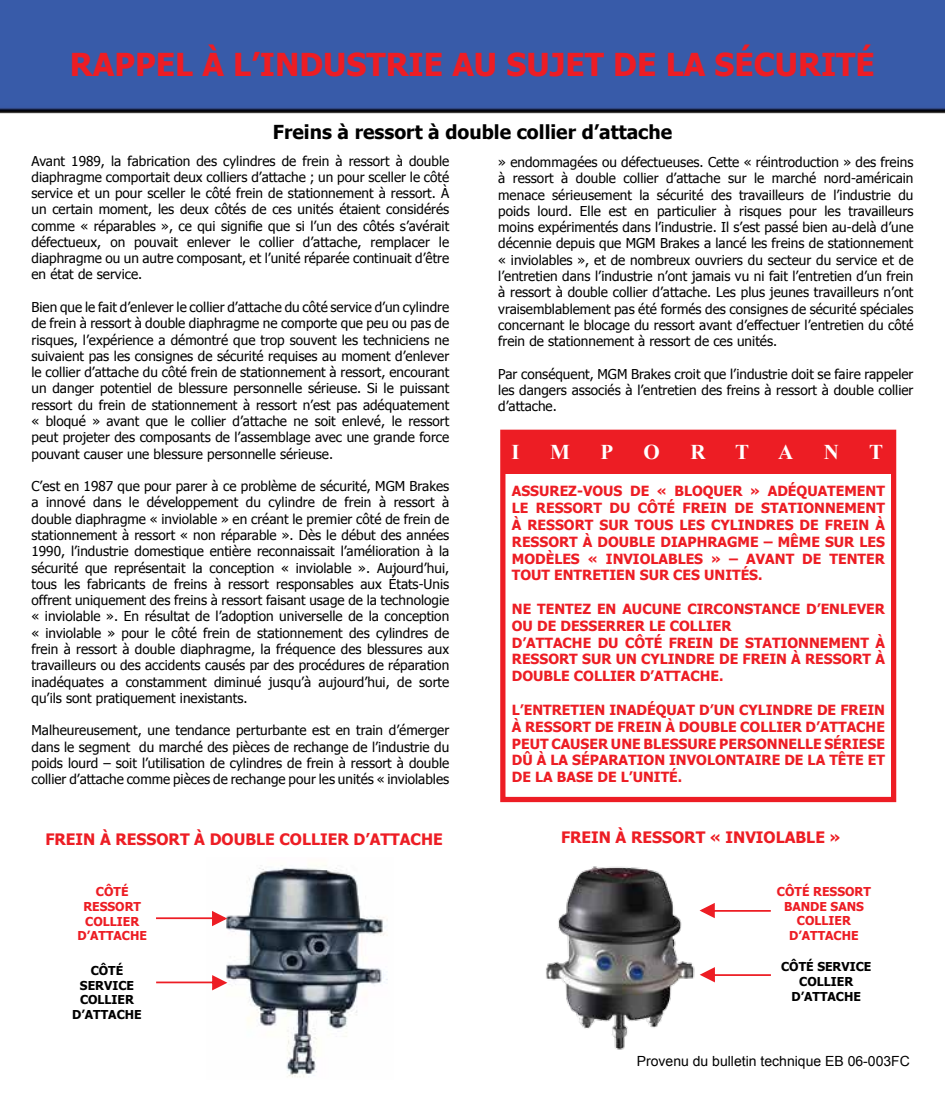
<style>
.page{position:relative;width:945px;height:1103px;background:#fff}
.page>*{position:absolute;margin:0;border:0;box-sizing:border-box;transform-origin:0 0}
.t1{font:700 31.5px "Tahoma";color:#ed1d24}
.t2{font:700 21px "Times New Roman";color:#fff}
.t3{font:700 19.25px "Tahoma";color:#000}
.t4{font:700 15.75px "Tahoma";color:#ed1d24}
.t5{font:700 14px/16.8px "Tahoma";color:#ed1d24;text-align:justify}
.t6{font:14px "Arial";color:#000}
.t7{font:13.65px/16.3px "Tahoma";color:#000;text-align:justify}
.t8{font:700 12.25px/14.7px "Tahoma";color:#ed1d24;text-align:center}
.t9{font:700 12.25px/14.7px "Tahoma";color:#000;text-align:center}
</style>
<div class="page">
<img style="left:0;top:0;width:945px;height:803px">
<div style="left:500px;top:429px;width:396px;height:373px;border:5px solid #ed1d24"></div>
<div style="left:501px;top:434px;width:394px;height:39px;background:#ed1d24"></div>
<img style="left:226px;top:865px;width:162px;height:212px">
<svg style="left:156px;top:909px;width:72px;height:18px"></svg>
<svg style="left:156px;top:973px;width:72px;height:18px"></svg>
<svg style="left:699px;top:967px;width:72px;height:16px"></svg>
<svg style="left:699px;top:903px;width:72px;height:16px"></svg>
<img style="left:546px;top:866px;width:149px;height:184px">
<h1 class="t1" style="left:70px;top:42px;width:807px">RAPPEL À L’INDUSTRIE AU SUJET DE LA SÉCURITÉ</h1>
<h3 class="t3" style="left:273px;top:118px;width:401px">Freins à ressort à double collier d’attache</h3>
<p class="t7" style="left:32px;top:152px;width:419px">Avant 1989, la fabrication des cylindres de frein à ressort à double diaphragme comportait deux colliers d’attache ; un pour sceller le côté service et un pour sceller le côté frein de stationnement à ressort. À un certain moment, les deux côtés de ces unités étaient considérés comme « réparables », ce qui signifie que si l’un des côtés s’avérait défectueux, on pouvait enlever le collier d’attache, remplacer le diaphragme ou un autre composant, et l’unité réparée continuait d’être en état de service.</p>
<p class="t7" style="left:32px;top:298px;width:419px">Bien que le fait d’enlever le collier d’attache du côté service d’un cylindre de frein à ressort à double diaphragme ne comporte que peu ou pas de risques, l’expérience a démontré que trop souvent les techniciens ne suivaient pas les consignes de sécurité requises au moment d’enlever le collier d’attache du côté frein de stationnement à ressort, encourant un danger potentiel de blessure personnelle sérieuse. Si le puissant ressort du frein de stationnement à ressort n’est pas adéquatement « bloqué » avant que le collier d’attache ne soit enlevé, le ressort peut projeter des composants de l’assemblage avec une grande force pouvant causer une blessure personnelle sérieuse.</p>
<p class="t7" style="left:32px;top:477px;width:419px">C’est en 1987 que pour parer à ce problème de sécurité, MGM Brakes a innové dans le développement du cylindre de frein à ressort à double diaphragme « inviolable » en créant le premier côté de frein de stationnement à ressort « non réparable ». Dès le début des années 1990, l’industrie domestique entière reconnaissait l’amélioration à la sécurité que représentait la conception « inviolable ». Aujourd’hui, tous les fabricants de freins à ressort responsables aux États-Unis offrent uniquement des freins à ressort faisant usage de la technologie « inviolable ». En résultat de l’adoption universelle de la conception « inviolable » pour le côté frein de stationnement des cylindres de frein à ressort à double diaphragme, la fréquence des blessures aux travailleurs ou des accidents causés par des procédures de réparation inadéquates a constamment diminué jusqu’à aujourd’hui, de sorte qu’ils sont pratiquement inexistants.</p>
<p class="t7" style="left:32px;top:721px;width:419px">Malheureusement, une tendance perturbante est en train d’émerger dans le segment du marché des pièces de rechange de l’industrie du poids lourd – soit l’utilisation de cylindres de frein à ressort à double collier d’attache comme pièces de rechange pour les unités « inviolables</p>
<p class="t7" style="left:498px;top:153px;width:417px">» endommagées ou défectueuses. Cette « réintroduction » des freins à ressort à double collier d’attache sur le marché nord-américain menace sérieusement la sécurité des travailleurs de l’industrie du poids lourd. Elle est en particulier à risques pour les travailleurs moins expérimentés dans l’industrie. Il s’est passé bien au-delà d’une décennie depuis que MGM Brakes a lancé les freins de stationnement « inviolables », et de nombreux ouvriers du secteur du service et de l’entretien dans l’industrie n’ont jamais vu ni fait l’entretien d’un frein à ressort à double collier d’attache. Les plus jeunes travailleurs n’ont vraisemblablement pas été formés des consignes de sécurité spéciales concernant le blocage du ressort avant d’effectuer l’entretien du côté frein de stationnement à ressort de ces unités.</p>
<p class="t7" style="left:498px;top:365px;width:417px">Par conséquent, MGM Brakes croit que l’industrie doit se faire rappeler les dangers associés à l’entretien des freins à ressort à double collier d’attache.</p>
<h2 class="t2" style="left:512px;top:437px;width:10px">I</h2>
<h2 class="t2" style="left:550px;top:437px;width:21px">M</h2>
<h2 class="t2" style="left:600px;top:437px;width:14px">P</h2>
<h2 class="t2" style="left:644px;top:437px;width:18px">O</h2>
<h2 class="t2" style="left:690px;top:437px;width:17px">R</h2>
<h2 class="t2" style="left:735px;top:437px;width:16px">T</h2>
<h2 class="t2" style="left:778px;top:437px;width:17px">A</h2>
<h2 class="t2" style="left:824px;top:437px;width:17px">N</h2>
<h2 class="t2" style="left:869px;top:437px;width:16px">T</h2>
<p class="t5" style="left:512px;top:482px;width:375px">ASSUREZ-VOUS DE « BLOQUER » ADÉQUATEMENT LE RESSORT DU CÔTÉ FREIN DE STATIONNEMENT À RESSORT SUR TOUS LES CYLINDRES DE FREIN À RESSORT À DOUBLE DIAPHRAGME – MÊME SUR LES MODÈLES « INVIOLABLES » – AVANT DE TENTER TOUT ENTRETIEN SUR CES UNITÉS.</p>
<p class="t5" style="left:512px;top:599px;width:375px;text-align:left">NE TENTEZ EN AUCUNE CIRCONSTANCE D’ENLEVER OU DE DESSERRER LE COLLIER<br>D’ATTACHE DU CÔTÉ FREIN DE STATIONNEMENT À RESSORT SUR UN CYLINDRE DE FREIN À RESSORT À DOUBLE COLLIER D’ATTACHE.</p>
<p class="t5" style="left:512px;top:700px;width:375px">L’ENTRETIEN INADÉQUAT D’UN CYLINDRE DE FREIN À RESSORT DE FREIN À DOUBLE COLLIER D’ATTACHE PEUT CAUSER UNE BLESSURE PERSONNELLE SÉRIESE DÛ À LA SÉPARATION INVOLONTAIRE DE LA TÊTE ET DE LA BASE DE L’UNITÉ.</p>
<p class="t4" style="left:45px;top:828px;width:399px">FREIN À RESSORT À DOUBLE COLLIER D’ATTACHE</p>
<p class="t4" style="left:561px;top:826px;width:281px">FREIN À RESSORT « INVIOLABLE »</p>
<p class="t8" style="left:78px;top:883px;width:71px">CÔTÉ<br>RESSORT<br>COLLIER<br>D’ATTACHE</p>
<p class="t9" style="left:72px;top:962px;width:71px">CÔTÉ<br>SERVICE<br>COLLIER<br>D’ATTACHE</p>
<p class="t8" style="left:777px;top:883px;width:95px">CÔTÉ RESSORT<br>BANDE SANS<br>COLLIER<br>D’ATTACHE</p>
<p class="t9" style="left:781px;top:958px;width:92px">CÔTÉ SERVICE<br>COLLIER<br>D’ATTACHE</p>
<p class="t6" style="left:637px;top:1051px;width:275px">Provenu du bulletin technique EB 06-003FC</p>
</div>
